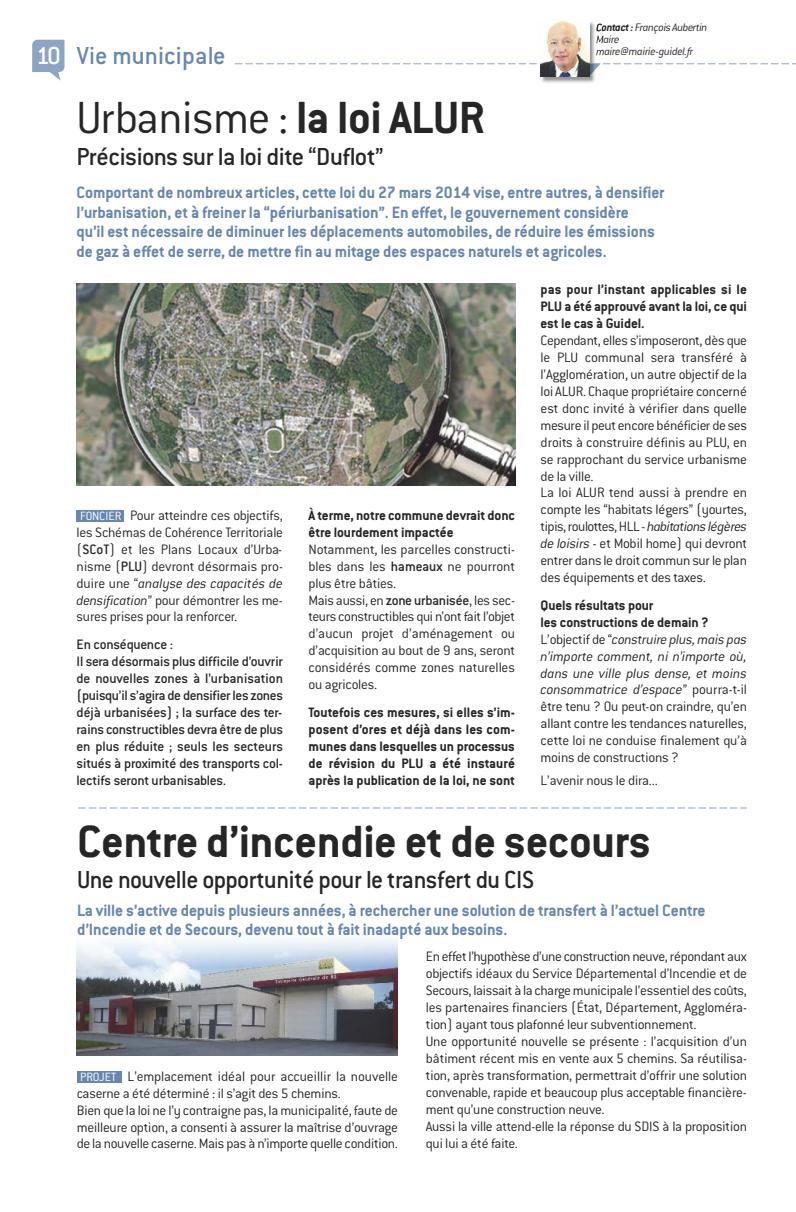
<style>
.page{position:relative;width:796px;height:1212px;background:#fff}
.page>*{position:absolute;margin:0;border:0;box-sizing:border-box;transform-origin:0 0}
.t1{font:700 49.5px "Conduit ITC";letter-spacing:-.01em;color:#272627}
.t2{font:300 49.5px "Conduit ITC";letter-spacing:-.01em;color:#272627}
.t3{font:500 27px "Conduit ITC";letter-spacing:-.015em;color:#272627}
.t4{font:500 27px "Conduit ITC";letter-spacing:.005em;color:#6887af}
.t5{font:700 18px/19.5px "Conduit ITC";letter-spacing:-.005em;color:#6887af}
.t6{font:300 15px/17px "Conduit ITC";letter-spacing:-.015em;color:#272627}
.t7{font:700 15px/17px "Conduit ITC";letter-spacing:-.005em;color:#272627;text-align:justify}
.t8{font:500 15px/17px "Conduit ITC";letter-spacing:-.01em;color:#272627}
.t9{font:300 13.2px "Conduit ITC";letter-spacing:-.01em;color:#fff}
.t10{font:italic 300 12px/12px "Conduit ITC";letter-spacing:-.025em;color:#272627}
.s1{font-weight:700}
.s2{color:#fff}
.s3{font-weight:500}
.s4{font-style:italic}
</style>
<div class="page">
<img style="left:77px;top:966px;width:321px;height:89px">
<img style="left:77px;top:938px;width:321px;height:28px">
<svg style="left:32px;top:40px;width:32px;height:41px"></svg>
<img style="left:77px;top:283px;width:437px;height:203px">
<svg style="left:234px;top:63px;width:561px;height:2px"></svg>
<img style="left:534px;top:20px;width:68px;height:63px">
<img style="left:534px;top:63px;width:65px;height:1px">
<img style="left:589px;top:64px;width:11px;height:12px">
<svg style="left:596px;top:24px;width:6px;height:19px"></svg>
<svg style="left:596px;top:49px;width:6px;height:6px"></svg>
<img style="left:540px;top:21px;width:49px;height:56px">
<div style="left:77px;top:510px;width:47px;height:11px;background:#6887af"></div>
<div style="left:77px;top:1071px;width:44px;height:11px;background:#6887af"></div>
<svg style="left:78px;top:807px;width:668px;height:1px"></svg>
<p class="t10" style="left:595px;top:23px;width:113px"><span class="s1">Contact:</span> François Aubertin<br>Maire maire@mairie-guidel.fr</p>
<h2 class="t4" style="left:36px;top:47px;width:191px"><span class="s2">10</span> Vie municipale</h2>
<h1 class="t2" style="left:77px;top:102px;width:409px">Urbanisme : <span class="s1">la loi ALUR</span></h1>
<h2 class="t3" style="left:77px;top:148px;width:308px">Précisions sur la loi dite “Duflot”</h2>
<p class="t5" style="left:77px;top:185px;width:589px">Comportant de nombreux articles, cette loi du 27 mars 2014 vise, entre autres, à densifier l’urbanisation, et à freiner la “périurbanisation”. En effet, le gouvernement considère<br>qu’il est nécessaire de diminuer les déplacements automobiles, de réduire les émissions de gaz à effet de serre, de mettre fin au mitage des espaces naturels et agricoles.</p>
<p class="t6" style="left:77px;top:508px;width:208px;text-align:justify;text-indent:54px">Pour atteindre ces objectifs, les Schémas de Cohérence Territoriale (<span class="s3">SCoT</span>) et les Plans Locaux d’Urba&shy;nisme (<span class="s3">PLU</span>) devront désormais pro&shy;duire une “<span class="s4">analyse des capacités de densification</span>” pour démontrer les me&shy;sures prises pour la renforcer.</p>
<p class="t8" style="left:77px;top:637px;width:208px">En conséquence :<br>Il sera désormais plus difficile d’ouvrir de nouvelles zones à l’urbanisation (puisqu’il s’agira de densifierles zones déjà urbanisées) ; la surface des ter&shy;rains constructibles devra être de plus en plus réduite ; seuls les secteurs situés à proximité des transports col&shy;lectifs seront urbanisables.</p>
<p class="t9" style="left:80px;top:511px;width:43px">FONCIER</p>
<p class="t7" style="left:308px;top:508px;width:208px">À terme, notre commune devrait donc être lourdement impactée</p>
<p class="t6" style="left:308px;top:542px;width:208px">Notamment, les parcelles constructi&shy;bles dans les <span class="s3">hameaux</span> ne pourront plus être bâties.<br>Mais aussi, en <span class="s3">zone urbanisée</span>, les sec&shy;teurs constructibles qui n’ontfaitl’objet d’aucun projet d’aménagement ou d’acquisition au bout de 9 ans, seront considérés comme zones naturelles ou agricoles.</p>
<p class="t7" style="left:308px;top:705px;width:208px">Toutefois ces mesures, si elles s’im&shy;posent d’ores et déjà dans les com&shy;munes dans lesquelles un processus de révision du PLU a été instauré après la publication de la loi, ne sont</p>
<p class="t7" style="left:540px;top:282px;width:208px">pas pour l’instant applicables si le PLU a été approuvé avantla loi, ce qui est le cas à Guidel.</p>
<p class="t6" style="left:540px;top:333px;width:208px">Cependant, elles s’imposeront, dès que le PLU communal sera transféré à l’Agglomération, un autre objectif de la loi ALUR. Chaque propriétaire concerné est donc invité à vérifier dans quelle mesure il peut encore bénéficier de ses droits à construire définis au PLU, en se rapprochant du service urbanisme de la ville.<br>La loi ALUR tend aussi à prendre en compte les “habitats légers” (yourtes, tipis,roulottes,HLL-<span class="s4">habitationslégères de loisirs</span> - et Mobil home) qui devront entrer dans le droit commun surle plan des équipements et des taxes.</p>
<p class="t6" style="left:540px;top:598px;width:208px"><span class="s1">Quels résultats pour<br>les constructions de demain ?<br></span>L’objectif de “<span class="s4">construire plus,mais pas n’importe comment, ni n’importe où, dans une ville plus dense, et moins consommatrice d’espace</span>” pourra-t-il être tenu ? Ou peut-on craindre, qu’en allant contre les tendances naturelles, cette loi ne conduise finalement qu’à moins de constructions ?</p>
<p class="t6" style="left:540px;top:774px;width:119px">L’avenir nous le dira...</p>
<h1 class="t1" style="left:77px;top:826px;width:575px">Centre d’incendie et de secours</h1>
<h2 class="t3" style="left:77px;top:871px;width:458px">Une nouvelle opportunité pour le transfert du CIS</h2>
<p class="t5" style="left:77px;top:902px;width:629px">La ville s’active depuis plusieurs années, à rechercher une solution de transfert à l’actuel Centre d’Incendie et de Secours, devenu tout à fait inadapté aux besoins.</p>
<p class="t6" style="left:77px;top:1069px;width:322px;text-indent:51px">L’emplacement idéal pour accueillir la nouvelle caserne a été déterminé : il s’agit des 5 chemins.<br>Bien que la loi ne l’y contraigne pas, lamunicipalité,faute de meilleure option, a consenti à assurer la maîtrise d’ouvrage de la nouvelle caserne.Mais pas à n’importe quelle condition.</p>
<p class="t9" style="left:80px;top:1072px;width:38px">PROJET</p>
<p class="t6" style="left:425px;top:950px;width:322px">Eneffetl’hypothèsed’une construction neuve,répondant aux objectifs idéaux du Service Départemental d’Incendie et de Secours, laissait à la chargemunicipale l’essentiel des coûts, les partenaires financiers (État, Département, Aggloméra&shy;tion) ayant tous plafonné leur subventionnement.<br>Une opportunité nouvelle se présente : l’acquisition d’un bâtiment récent mis en vente aux 5 chemins. Sa réutilisa&shy;tion, après transformation, permettrait d’offrir une solution convenable, rapide et beaucoup plus acceptable financière&shy;ment qu’une construction neuve.<br>Aussi la ville attend-elle la réponse du SDIS à la proposition qui lui a été faite.</p>
</div>
